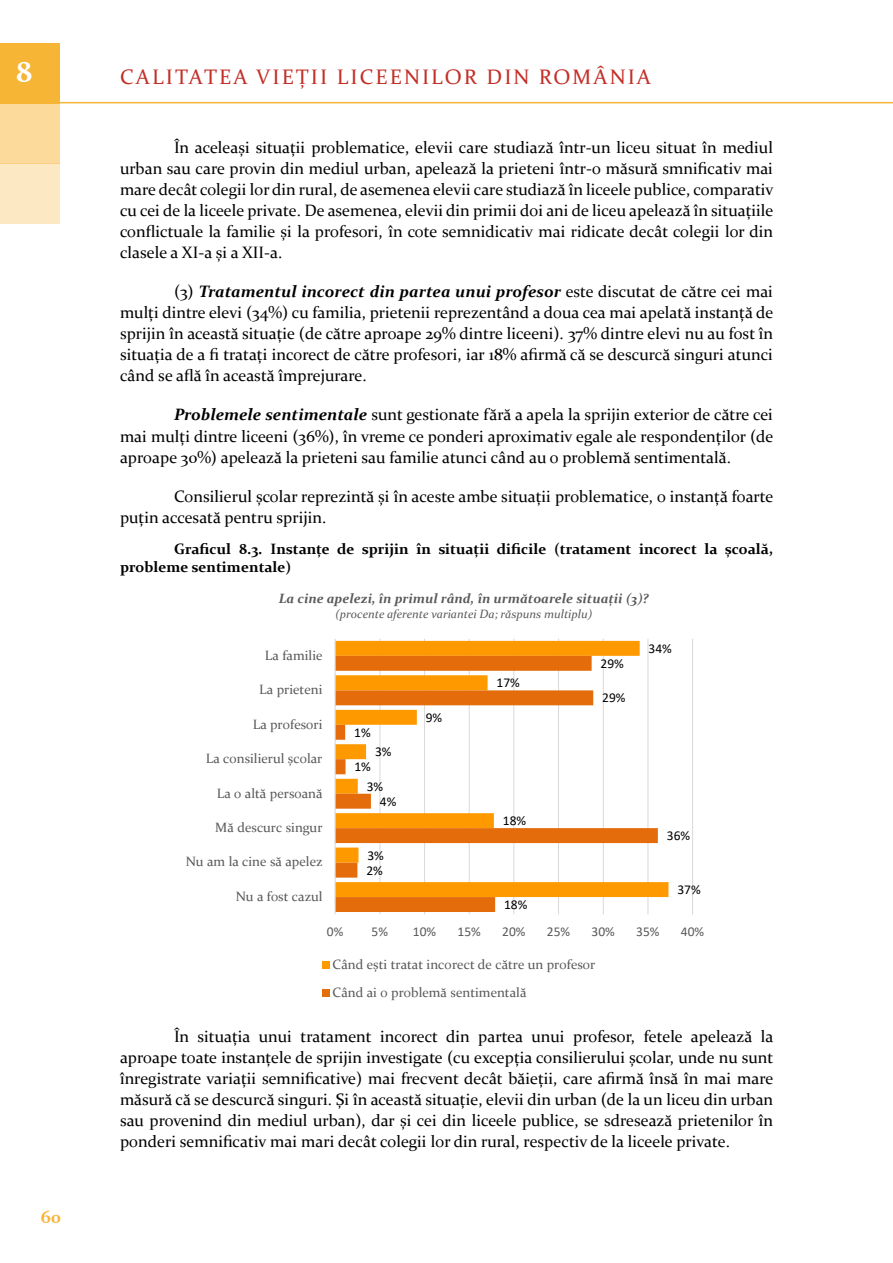
<style>
.page{position:relative;width:893px;height:1263px;background:#fff}
.page>*{position:absolute;margin:0;border:0;box-sizing:border-box;transform-origin:0 0}
.t1{font:700 30px "Constantia";color:#fff}
.t2{font:21px "Constantia";letter-spacing:.1em;color:#c32f27}
.t3{font:700 18px "Constantia";color:#f7b538}
.t4{font:16.5px/21px "Constantia";color:#000;text-align:justify}
.t5{font:700 15px/18px "Constantia";color:#000}
.t6{font:13.5px/27.8px "Constantia";color:#595959}
.t7{font:italic 700 13.5px "Constantia";color:#595959}
.t8{font:13.5px "Calibri";color:#000}
.t9{font:13.5px "Calibri";color:#595959}
.t10{font:italic 12px "Constantia";color:#595959}
.s1{font-weight:700;font-style:italic}
</style>
<div class="page">
<div style="left:0;top:103px;width:60px;height:60px;background:#fbda9b"></div>
<div style="left:0;top:163px;width:60px;height:60px;background:#fce8c3"></div>
<div style="left:0;top:43px;width:60px;height:60px;background:#f7b535"></div>
<hr style="left:0;top:102px;width:893px;height:1px;background:#f7b538">
<hr style="left:380px;top:639px;width:1px;height:275px;background:#d9d9d9">
<hr style="left:424px;top:639px;width:1px;height:275px;background:#d9d9d9">
<hr style="left:469px;top:639px;width:1px;height:275px;background:#d9d9d9">
<hr style="left:514px;top:639px;width:1px;height:275px;background:#d9d9d9">
<hr style="left:558px;top:639px;width:1px;height:275px;background:#d9d9d9">
<hr style="left:603px;top:639px;width:1px;height:275px;background:#d9d9d9">
<hr style="left:648px;top:639px;width:1px;height:275px;background:#d9d9d9">
<hr style="left:692px;top:639px;width:1px;height:275px;background:#d9d9d9">
<svg style="left:336px;top:641px;width:332px;height:256px;fill:#f90"></svg>
<svg style="left:336px;top:656px;width:322px;height:256px"></svg>
<hr style="left:335px;top:639px;width:1px;height:275px;background:#d9d9d9">
<div style="left:322px;top:961px;width:7px;height:8px;background:#f90"></div>
<div style="left:322px;top:989px;width:7px;height:7px;background:#e46c0a"></div>
<h1 class="t1" style="left:16px;top:51px;width:18px">8</h1>
<p class="t3" style="left:41px;top:1204px;width:22px">60</p>
<p class="t2" style="left:120px;top:62px;width:533px">CALITATEA VIEȚII LICEENILOR DIN ROMÂNIA</p>
<p class="t4" style="left:120px;top:137px;width:655px;text-indent:54px">În aceleași situații problematice, elevii care studiază într-un liceu situat în mediul urban sau care provin din mediul urban, apelează la prieteni într-o măsură smnificativ mai mare decât colegii lor din rural, de asemenea elevii care studiază în liceele publice, comparativ cu cei de la liceele private. De asemenea, elevii din primii doi ani de liceu apelează în situațiile conflictuale la familie și la profesori, în cote semnidicativ mai ridicate decât colegii lor din clasele a XI-a și a XII-a.</p>
<p class="t4" style="left:120px;top:281px;width:655px;text-indent:54px">(3) <span class="s1">Tratamentul incorect din partea unui profesor</span> este discutat de către cei mai mulți dintre elevi (34%) cu familia, prietenii reprezentând a doua cea mai apelată instanță de sprijin în această situație (de către aproape 29% dintre liceeni). 37% dintre elevi nu au fost în situația de a fi tratați incorect de către profesori, iar 18% afirmă că se descurcă singuri atunci când se află în această împrejurare.</p>
<p class="t4" style="left:120px;top:404px;width:655px;text-indent:54px"><span class="s1">Problemele sentimentale</span> sunt gestionate fără a apela la sprijin exterior de către cei mai mulți dintre liceeni (36%), în vreme ce ponderi aproximativ egale ale respondenților (de aproape 30%) apelează la prieteni sau familie atunci când au o problemă sentimentală.</p>
<p class="t4" style="left:120px;top:485px;width:655px;text-indent:54px">Consilierul școlar reprezintă și în aceste ambe situații problematice, o instanță foarte puțin accesată pentru sprijin.</p>
<p class="t5" style="left:120px;top:539px;width:654px;text-indent:54px">Graficul 8.3. Instanțe de sprijin în situații dificile (tratament incorect la școală, probleme sentimentale)</p>
<p class="t7" style="left:279px;top:589px;width:371px">La cine apelezi, în primul rând, în următoarele situații (3)?</p>
<p class="t10" style="left:335px;top:606px;width:258px">(procente aferente variantei Da; răspuns multiplu)</p>
<p class="t6" style="left:265px;top:641px;width:59px">La familie</p>
<p class="t6" style="left:259px;top:675px;width:65px">La prieteni</p>
<p class="t6" style="left:253px;top:709px;width:71px">La profesori</p>
<p class="t6" style="left:206px;top:744px;width:118px">La consilierul școlar</p>
<p class="t6" style="left:217px;top:778px;width:107px">La o altă persoană</p>
<p class="t6" style="left:215px;top:813px;width:109px">Mă descurc singur</p>
<p class="t6" style="left:186px;top:847px;width:138px">Nu am la cine să apelez</p>
<p class="t6" style="left:236px;top:882px;width:88px">Nu a fost cazul</p>
<p class="t8" style="left:354px;top:723px;width:18px">1%</p>
<p class="t8" style="left:354px;top:757px;width:18px">1%</p>
<p class="t8" style="left:375px;top:742px;width:18px">3%</p>
<p class="t8" style="left:367px;top:777px;width:18px">3%</p>
<p class="t8" style="left:380px;top:792px;width:18px">4%</p>
<p class="t8" style="left:367px;top:846px;width:18px">3%</p>
<p class="t8" style="left:366px;top:861px;width:18px">2%</p>
<p class="t8" style="left:426px;top:708px;width:18px">9%</p>
<p class="t8" style="left:496px;top:673px;width:25px">17%</p>
<p class="t8" style="left:503px;top:811px;width:25px">18%</p>
<p class="t8" style="left:504px;top:895px;width:25px">18%</p>
<p class="t8" style="left:601px;top:654px;width:25px">29%</p>
<p class="t8" style="left:602px;top:688px;width:25px">29%</p>
<p class="t8" style="left:649px;top:639px;width:25px">34%</p>
<p class="t8" style="left:667px;top:826px;width:25px">36%</p>
<p class="t8" style="left:677px;top:880px;width:25px">37%</p>
<p class="t9" style="left:327px;top:922px;width:18px">0%</p>
<p class="t9" style="left:372px;top:922px;width:18px">5%</p>
<p class="t9" style="left:413px;top:922px;width:25px">10%</p>
<p class="t9" style="left:457px;top:922px;width:25px">15%</p>
<p class="t9" style="left:502px;top:922px;width:25px">20%</p>
<p class="t9" style="left:547px;top:922px;width:25px">25%</p>
<p class="t9" style="left:592px;top:922px;width:25px">30%</p>
<p class="t9" style="left:636px;top:922px;width:25px">35%</p>
<p class="t9" style="left:681px;top:922px;width:25px">40%</p>
<p class="t6" style="left:333px;top:950px;width:264px">Când ești tratat incorect de către un profesor<br>Când ai o problemă sentimentală</p>
<p class="t4" style="left:120px;top:1025px;width:655px;text-indent:54px">În situația unui tratament incorect din partea unui profesor, fetele apelează la aproape toate instanțele de sprijin investigate (cu excepția consilierului școlar, unde nu sunt înregistrate variații semnificative) mai frecvent decât băieții, care afirmă însă în mai mare măsură că se descurcă singuri. Și în această situație, elevii din urban (de la un liceu din urban sau provenind din mediul urban), dar și cei din liceele publice, se sdresează prietenilor în ponderi semnificativ mai mari decât colegii lor din rural, respectiv de la liceele private.</p>
</div>
